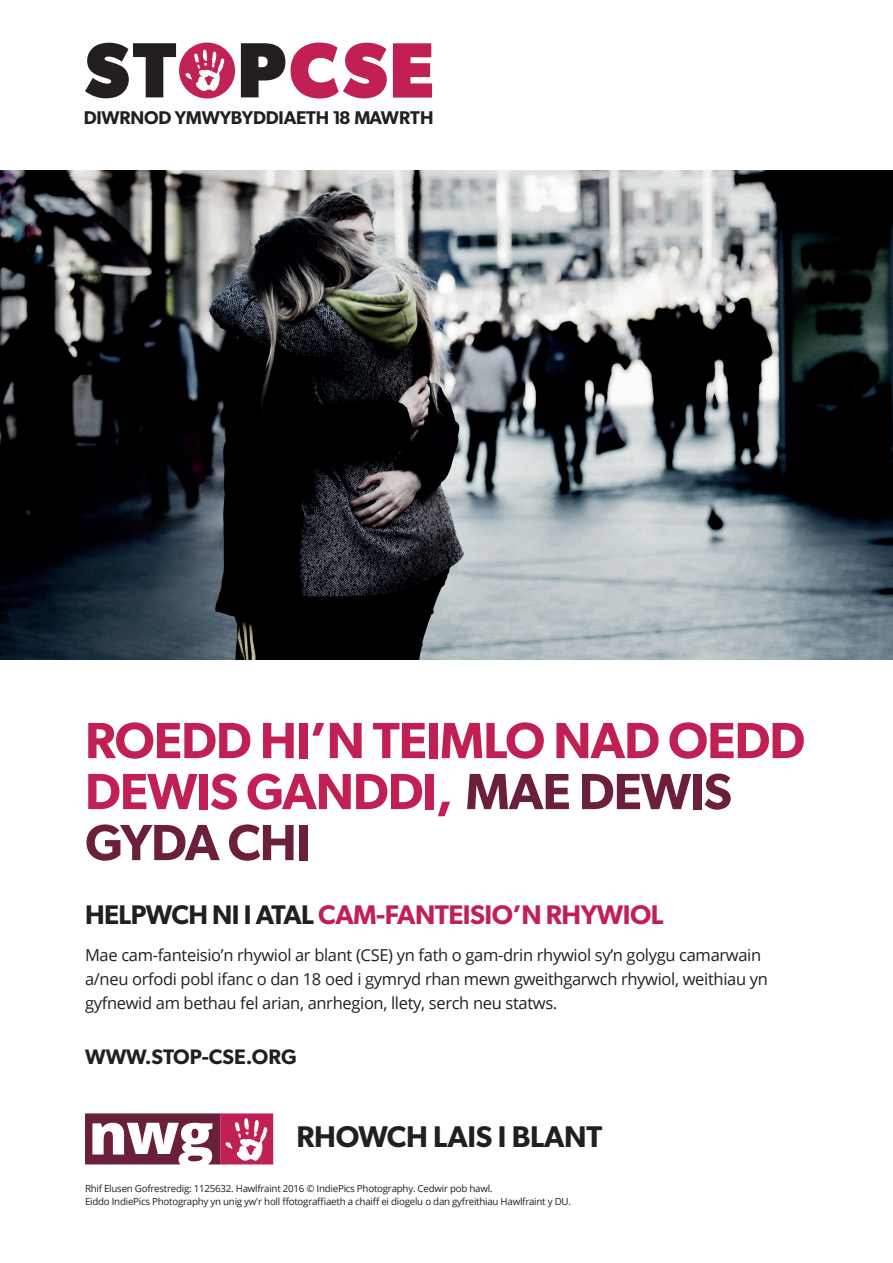
<style>
.page{position:relative;width:893px;height:1263px;background:#fff}
.page>*{position:absolute;margin:0;border:0;box-sizing:border-box;transform-origin:0 0}
.t1{font:600 51px/51px "Gibson";letter-spacing:-.02em;color:#c12152}
.t2{font:600 30px "Gibson";letter-spacing:-.01em;color:#231f20}
.t3{font:600 27px "Gibson";letter-spacing:-.02em;color:#c12152}
.t4{font:600 21px "Gibson";color:#231f20}
.t5{font:600 18.45px "Gibson";letter-spacing:-.01em;color:#231f20}
.t6{font:16.5px/24px "Open Sans";letter-spacing:-.02em;color:#231f20}
.t7{font:9.75px/13.5px "Open Sans";letter-spacing:-.025em;color:#231f20}
.s1{color:#6a1f3d}
.s2{color:#231f20}
</style>
<div class="page">
<img style="left:0;top:170px;width:893px;height:489px">
<svg style="left:85px;top:43px;width:347px;height:56px"></svg>
<svg style="left:85px;top:1113px;width:188px;height:51px"></svg>
<p class="t5" style="left:84px;top:106px;width:351px">DIWRNOD YMWYBYDDIAETH 18 MAWRTH</p>
<h1 class="t1" style="left:85px;top:714px;width:722px">ROEDD HI’N TEIMLO NAD OEDD<br>DEWIS GANDDI, <span class="s1">MAE DEWIS<br>GYDA CHI</span></h1>
<h3 class="t3" style="left:85px;top:898px;width:580px"><span class="s2">HELPWCH NI I ATAL</span> CAM-FANTEISIO’N RHYWIOL</h3>
<p class="t6" style="left:85px;top:943px;width:684px">Mae cam-fanteisio’n rhywiol ar blant (CSE) yn fath o gam-drin rhywiol sy’n golygu camarwain a/neu orfodi pobl ifanc o dan 18 oed i gymryd rhan mewn gweithgarwch rhywiol, weithiau yn gyfnewid am bethau fel arian, anrhegion, llety, serch neu statws.</p>
<p class="t4" style="left:85px;top:1044px;width:213px">WWW.STOP-CSE.ORG</p>
<h2 class="t2" style="left:296px;top:1119px;width:307px">RHOWCH LAIS I BLANT</h2>
<p class="t7" style="left:85px;top:1181px;width:487px">Rhif Elusen Gofrestredig: 1125632. Hawlfraint 2016 © IndiePics Photography. Cedwir pob hawl.<br>Eiddo IndiePics Photography yn unig yw'r holl ffotograffiaeth a chaiff ei diogelu o dan gyfreithiau Hawlfraint y DU.</p>
</div>
